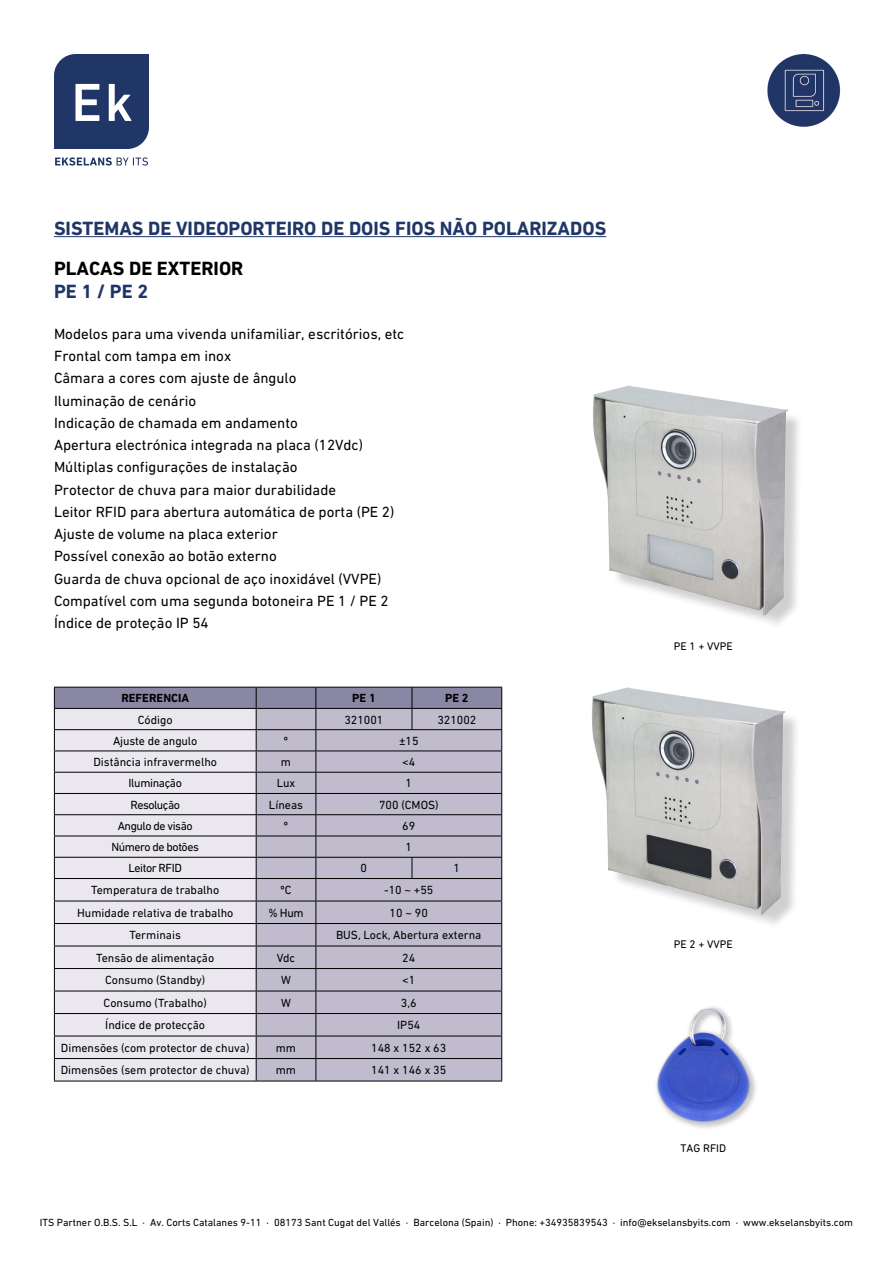
<style>
.page{position:relative;width:893px;height:1263px;background:#fff}
.page>*{position:absolute;margin:0;border:0;box-sizing:border-box;transform-origin:0 0}
.t1{font:700 19.5px "DIN Next LT Pro";color:#1f3666}
.t2{font:700 19.5px "DIN Next LT Pro";color:#000}
.t3{font:15px/22.2px "DIN Next LT Pro";color:#000}
.t4{font:12px "DIN Next LT Pro";color:#000}
.t5{font:12px "DIN Next LT Pro";letter-spacing:-.04em;color:#000}
.t6{font:700 12px "DIN Next LT Pro";color:#000}
.t7{font:12px "DIN Next LT Pro";letter-spacing:-.03em;color:#000}
.t8{font:11.25px "DIN Next Rounded LT Pro";color:#000}
.t9{font:10.5px "DIN Next LT Pro";color:#000}
</style>
<div class="page">
<svg style="left:54px;top:54px;width:95px;height:95px;background:#3b4f79"></svg>
<svg style="left:55px;top:157px;width:93px;height:9px"></svg>
<hr style="left:54px;top:236px;width:552px;height:1px;background:#1f3666">
<img style="left:591px;top:687px;width:205px;height:238px">
<img style="left:593px;top:385px;width:206px;height:240px">
<img style="left:656px;top:1007px;width:100px;height:121px">
<img style="left:767px;top:54px;width:74px;height:73px">
<svg style="left:54px;top:687px;width:448px;height:394px;background:#c3c0cd"></svg>
<hr style="left:54px;top:1081px;width:202px;height:1px;background:#000">
<hr style="left:256px;top:1081px;width:60px;height:1px;background:#000">
<hr style="left:316px;top:1081px;width:96px;height:1px;background:#000">
<hr style="left:412px;top:1081px;width:90px;height:1px;background:#000">
<h1 class="t1" style="left:54px;top:217px;width:554px">SISTEMAS DE VIDEOPORTEIRO DE DOIS FIOS NÃO POLARIZADOS</h1>
<h1 class="t2" style="left:54px;top:257px;width:191px">PLACAS DE EXTERIOR</h1>
<h1 class="t1" style="left:54px;top:280px;width:96px">PE 1 / PE 2</h1>
<p class="t3" style="left:54px;top:323px;width:352px">Modelos para uma vivenda unifamiliar, escritórios, etc Frontal com tampa em inox<br>Câmara a cores com ajuste de ângulo<br>Iluminação de cenário<br>Indicação de chamada em andamento<br>Apertura electrónica integrada na placa (12Vdc)<br>Múltiplas configurações de instalação<br>Protector de chuva para maior durabilidade<br>Leitor RFID para abertura automática de porta (PE 2)<br>Ajuste de volume na placa exterior<br>Possível conexão ao botão externo<br>Guarda de chuva opcional de aço inoxidável (VVPE)<br>Compatível com uma segunda botoneira PE 1 / PE 2<br>Índice de proteção IP 54</p>
<p class="t6" style="left:121px;top:691px;width:69px">REFERENCIA</p>
<p class="t6" style="left:352px;top:691px;width:25px">PE 1</p>
<p class="t6" style="left:445px;top:691px;width:25px">PE 2</p>
<p class="t4" style="left:138px;top:712px;width:36px">Código</p>
<p class="t4" style="left:344px;top:712px;width:41px">321001</p>
<p class="t4" style="left:437px;top:712px;width:41px">321002</p>
<p class="t4" style="left:113px;top:734px;width:86px">Ajuste de angulo</p>
<p class="t4" style="left:284px;top:734px;width:6px">º</p>
<p class="t4" style="left:399px;top:734px;width:21px">±15</p>
<p class="t4" style="left:93px;top:755px;width:125px">Distância infravermelho</p>
<p class="t4" style="left:281px;top:755px;width:12px">m</p>
<p class="t4" style="left:402px;top:755px;width:15px">&lt;4</p>
<p class="t7" style="left:129px;top:776px;width:55px">Iluminação</p>
<p class="t4" style="left:277px;top:776px;width:20px">Lux</p>
<p class="t4" style="left:406px;top:776px;width:8px">1</p>
<p class="t5" style="left:131px;top:798px;width:51px">Resolução</p>
<p class="t4" style="left:269px;top:798px;width:36px">Líneas</p>
<p class="t4" style="left:379px;top:798px;width:61px">700 (CMOS)</p>
<p class="t5" style="left:118px;top:819px;width:76px">Angulo de visão</p>
<p class="t4" style="left:284px;top:819px;width:6px">º</p>
<p class="t4" style="left:402px;top:819px;width:15px">69</p>
<p class="t5" style="left:112px;top:840px;width:89px">Número de botões</p>
<p class="t4" style="left:406px;top:840px;width:8px">1</p>
<p class="t5" style="left:129px;top:861px;width:55px">Leitor RFID</p>
<p class="t4" style="left:361px;top:861px;width:8px">0</p>
<p class="t4" style="left:454px;top:861px;width:8px">1</p>
<p class="t4" style="left:91px;top:883px;width:130px">Temperatura de trabalho</p>
<p class="t4" style="left:280px;top:883px;width:13px">ºC</p>
<p class="t4" style="left:384px;top:883px;width:51px">-10 ~ +55</p>
<p class="t4" style="left:77px;top:906px;width:158px">Humidade relativa de trabalho</p>
<p class="t4" style="left:268px;top:906px;width:37px">% Hum</p>
<p class="t4" style="left:390px;top:906px;width:40px">10 ~ 90</p>
<p class="t4" style="left:129px;top:928px;width:53px">Terminais</p>
<p class="t4" style="left:336px;top:928px;width:147px">BUS, Lock, Abertura externa</p>
<p class="t4" style="left:96px;top:951px;width:120px">Tensão de alimentação</p>
<p class="t4" style="left:277px;top:951px;width:20px">Vdc</p>
<p class="t4" style="left:402px;top:951px;width:15px">24</p>
<p class="t4" style="left:105px;top:973px;width:102px">Consumo (Standby)</p>
<p class="t4" style="left:281px;top:973px;width:11px">W</p>
<p class="t4" style="left:402px;top:973px;width:15px">&lt;1</p>
<p class="t4" style="left:104px;top:996px;width:105px">Consumo (Trabalho)</p>
<p class="t4" style="left:281px;top:996px;width:11px">W</p>
<p class="t4" style="left:401px;top:996px;width:17px">3,6</p>
<p class="t4" style="left:105px;top:1018px;width:101px">Índice de protecção</p>
<p class="t4" style="left:397px;top:1018px;width:25px">IP54</p>
<p class="t4" style="left:61px;top:1041px;width:190px">Dimensões (com protector de chuva)</p>
<p class="t4" style="left:276px;top:1041px;width:22px">mm</p>
<p class="t4" style="left:371px;top:1041px;width:77px">148 x 152 x 63</p>
<p class="t4" style="left:61px;top:1063px;width:190px">Dimensões (sem protector de chuva)</p>
<p class="t4" style="left:276px;top:1063px;width:22px">mm</p>
<p class="t4" style="left:371px;top:1063px;width:77px">141 x 146 x 35</p>
<p class="t8" style="left:674px;top:639px;width:61px">PE 1 + VVPE</p>
<p class="t8" style="left:674px;top:938px;width:61px">PE 2 + VVPE</p>
<p class="t8" style="left:680px;top:1141px;width:47px">TAG RFID</p>
<p class="t9" style="left:40px;top:1216px;width:815px">ITS Partner O.B.S. S.L · Av. Corts Catalanes 9-11 · 08173 Sant Cugat del Vallés · Barcelona (Spain) · Phone: +34935839543 · info@ekselansbyits.com · www.ekselansbyits.com</p>
</div>
